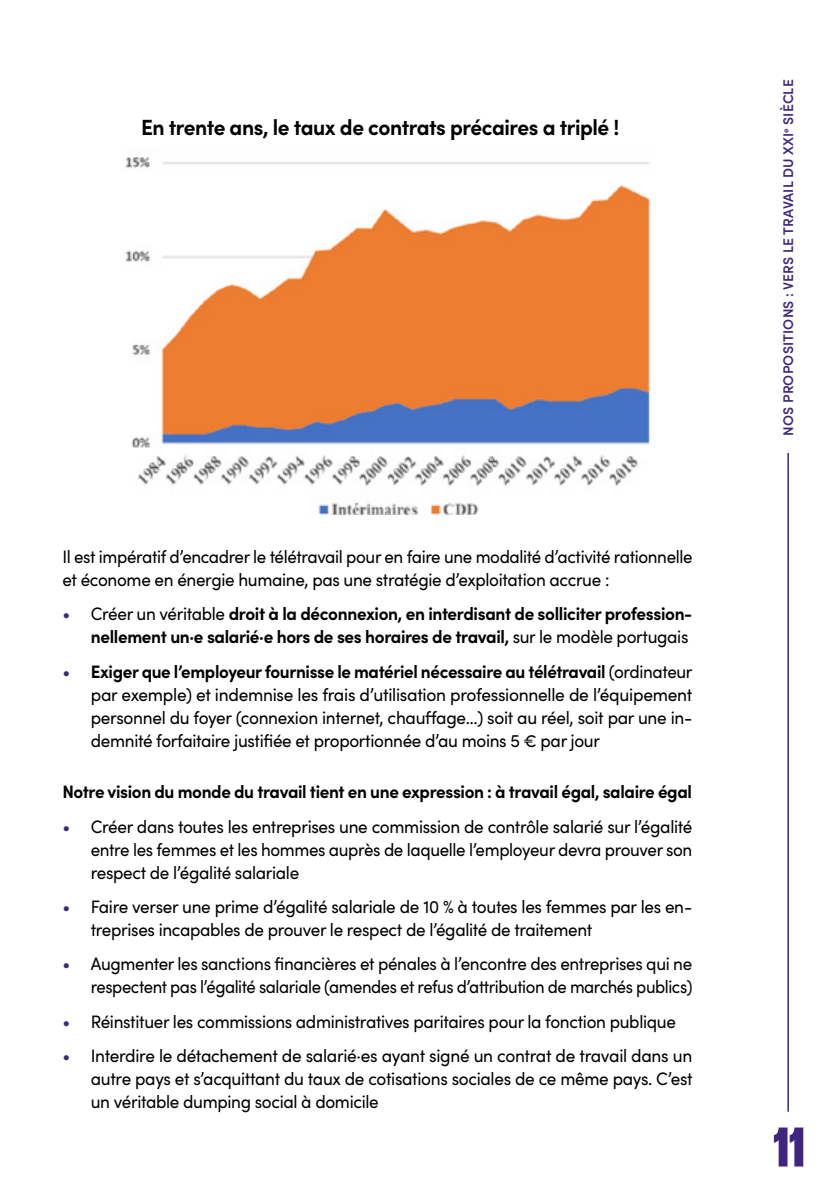
<style>
.page{position:relative;width:840px;height:1191px;background:#fff}
.page>*{position:absolute;margin:0;border:0;box-sizing:border-box;transform-origin:0 0}
.t1{font:900 60px "Apotek Comp";color:#3f277f}
.t2{font:700 22px "Sofia Pro";letter-spacing:-.02em;color:#000;scale:.95 1}
.t3{font:18px/23px "Sofia Pro";letter-spacing:-.02em;color:#000;text-align:justify;scale:.95 1}
.t4{font:18px/23px "Sofia Pro";letter-spacing:-.02em;color:#000;scale:.94 1}
.t5{font:700 18px/23px "Sofia Pro";letter-spacing:-.02em;color:#000;text-align:right;scale:.95 1}
.t6{font:18px/23px "Sofia Pro";letter-spacing:-.02em;color:#000;text-align:justify;scale:.96 1}
.t7{font:600 14px "Sofia Pro";letter-spacing:.01em;color:#3f277f}
.s1{font-weight:400;color:#3f277f}
.s2{font-weight:400}
.s3{color:#3f277f}
.s4{font-weight:700}
</style>
<div class="page">
<hr style="left:787px;top:108px;width:1px;height:1003px;background:#3f277f">
<div style="left:782px;top:79px;width:10px;height:374px;background:#fff"></div>
<img style="left:125px;top:157px;width:526px;height:357px">
<p class="t2" style="left:141px;top:110px;width:505px">En trente ans, le taux de contrats précaires a triplé !</p>
<p class="t4" style="left:62px;top:544px;width:671px">Il est impératif d’encadrer le télétravail pour en faire une modalité d’activité rationnelle et économe en énergie humaine, pas une stratégie d’exploitation accrue :</p>
<p class="t5" style="left:62px;top:601px;width:664px"><span class="s1">•</span> <span class="s2">Créer un véritable</span> droit à la déconnexion, en interdisant de solliciter profession&shy;nellement un·e salarié·e hors de ses horaires de travail, <span class="s2">sur le modèle portugais</span></p>
<p class="t4" style="left:91px;top:659px;width:641px;text-align:justify;text-indent:-28px"><span class="s3">•</span> <span class="s4">Exiger que l’employeur fournisse le matériel nécessaire au télétravail</span> (ordinateur par exemple) et indemnise les frais d’utilisation professionnelle de l’équipement personnel du foyer (connexion internet, chauffage…) soit au réel, soit par une in&shy;demnité forfaitaire justifiée et proportionnée d’au moins 5 € par jour</p>
<p class="t5" style="left:62px;top:779px;width:663px">Notre vision du monde du travail tient en une expression : à travail égal, salaire égal</p>
<p class="t3" style="left:91px;top:813px;width:634px;text-indent:-28px"><span class="s3">•</span> Créer dans toutes les entreprises une commission de contrôle salarié sur l’égalité entre les femmes et les hommes auprès de laquelle l’employeur devra prouver son respect de l’égalité salariale</p>
<p class="t3" style="left:91px;top:894px;width:634px;text-indent:-28px"><span class="s3">•</span> Faire verser une prime d’égalité salariale de 10 % à toutes les femmes par les en&shy;treprises incapables de prouver le respect de l’égalité de traitement</p>
<p class="t3" style="left:62px;top:951px;width:664px;text-align:right"><span class="s3">•</span> Augmenter les sanctions financières et pénales à l’encontre des entreprises qui ne respectent pas l’égalité salariale (amendes et refus d’attribution de marchés publics)</p>
<p class="t3" style="left:62px;top:1008px;width:647px"><span class="s3">•</span> Réinstituer les commissions administratives paritaires pour la fonction publique</p>
<p class="t6" style="left:91px;top:1043px;width:628px;text-indent:-28px"><span class="s3">•</span> Interdire le détachement de salarié·es ayant signé un contrat de travail dans un autre pays et s’acquittant du taux de cotisations sociales de ce même pays. C’est un véritable dumping social à domicile</p>
<p class="t7" style="left:777px;top:436px;width:358px;rotate:-90deg">NOS PROPOSITIONS : VERS LE TRAVAIL DU XXI<sup>e</sup> SIÈCLE</p>
<h1 class="t1" style="left:772px;top:1110px;width:33px">11</h1>
</div>
